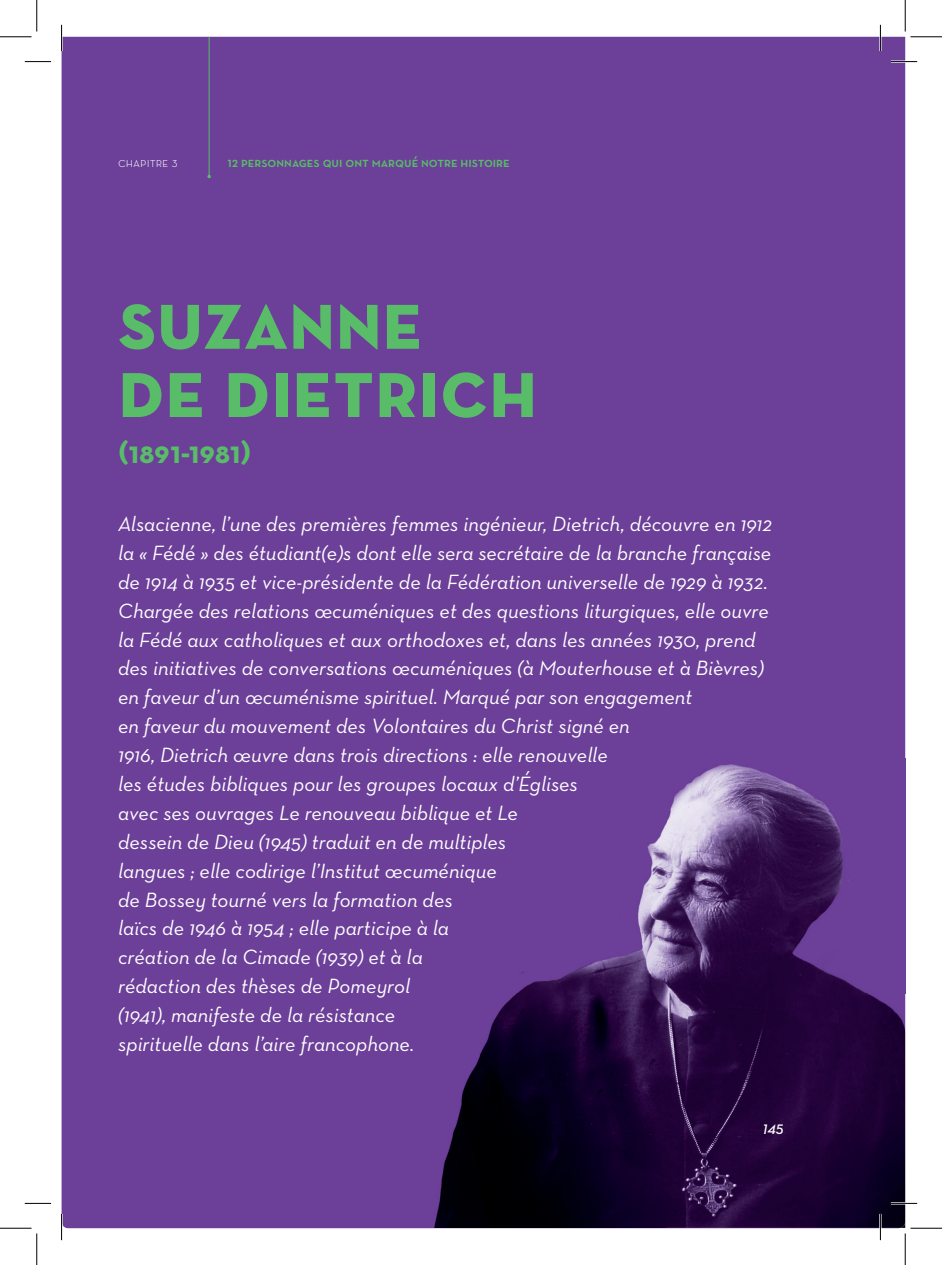
<style>
.page{position:relative;width:942px;height:1265px;background:#fff}
.page>*{position:absolute;margin:0;border:0;box-sizing:border-box;transform-origin:0 0}
.t1{font:84px/68.2px "Neutra Text PS Bold SC";color:#59bc68}
.t2{font:31.5px "Neutra Text PS Bold SC";letter-spacing:-.01em;color:#59bc68}
.t3{font:italic 21px/28.9px "Neutra Text";color:#fff}
.t4{font:14px "Neutra Text PS Demi SC";color:#59bc68}
.t5{font:14px "Neutra Text PS Light SC";color:#fff}
.t6{font:14px "Neutra Text PS Demi Ita Frac";color:#fff}
</style>
<div class="page">
<div style="left:62px;top:37px;width:843px;height:1190px;background:#6c3f99"></div>
<img style="left:428px;top:758px;width:477px;height:469px">
<hr style="left:209px;top:37px;width:1px;height:139px;background:#59bc68">
<hr style="left:891px;top:60px;width:26px;height:3px;background:#fff">
<hr style="left:891px;top:1201px;width:26px;height:3px;background:#fff">
<hr style="left:60px;top:25px;width:3px;height:26px;background:#fff">
<hr style="left:60px;top:1213px;width:3px;height:26px;background:#fff">
<hr style="left:879px;top:25px;width:2px;height:26px;background:#fff">
<hr style="left:879px;top:1213px;width:2px;height:26px;background:#fff">
<svg style="left:25px;top:61px;width:26px;height:1px"></svg>
<svg style="left:891px;top:61px;width:26px;height:1px"></svg>
<svg style="left:25px;top:1202px;width:26px;height:1px"></svg>
<svg style="left:891px;top:1202px;width:26px;height:1px"></svg>
<svg style="left:61px;top:25px;width:1px;height:26px"></svg>
<svg style="left:61px;top:1213px;width:1px;height:26px"></svg>
<svg style="left:880px;top:25px;width:1px;height:26px"></svg>
<svg style="left:880px;top:1213px;width:1px;height:26px"></svg>
<hr style="left:0;top:36px;width:32px;height:1px;background:#000">
<hr style="left:910px;top:36px;width:32px;height:1px;background:#000">
<hr style="left:0;top:1227px;width:32px;height:1px;background:#000">
<hr style="left:910px;top:1227px;width:32px;height:1px;background:#000">
<hr style="left:36px;top:0;width:1px;height:32px;background:#000">
<hr style="left:36px;top:1233px;width:1px;height:31px;background:#000">
<hr style="left:905px;top:0;width:1px;height:32px;background:#000">
<hr style="left:905px;top:1233px;width:1px;height:31px;background:#000">
<p class="t5" style="left:118px;top:153px;width:61px">chapitre 3</p>
<p class="t4" style="left:227px;top:153px;width:284px">12 personnages qui ont marqué notre histoire</p>
<h1 class="t1" style="left:118px;top:284px;width:421px">suzanne<br>de dietrich</h1>
<h2 class="t2" style="left:118px;top:432px;width:135px">(1891-1981)</h2>
<p class="t3" style="left:118px;top:509px;width:655px">Alsacienne, l’une des premières femmes ingénieur, Dietrich, découvre en 1912 la « Fédé » des étudiant(e)s dont elle sera secrétaire de la branche française de 1914 à 1935 et vice-présidente de la Fédération universelle de 1929 à 1932.<br>Chargée des relations œcuméniques et des questions liturgiques, elle ouvre la Fédé aux catholiques et aux orthodoxes et, dans les années 1930, prend des initiatives de conversations œcuméniques (à Mouterhouse et à Bièvres) en faveur d’un œcuménisme spirituel. Marqué par son engagement<br>en faveur du mouvement des Volontaires du Christ signé en<br>1916, Dietrich œuvre dans trois directions : elle renouvelle<br>les études bibliques pour les groupes locaux d’Églises<br>avec ses ouvrages Le renouveau biblique et Le<br>dessein de Dieu (1945) traduit en de multiples<br>langues ; elle codirige l’Institut œcuménique<br>de Bossey tourné vers la formation des<br>laïcs de 1946 à 1954 ; elle participe à la<br>création de la Cimade (1939) et à la<br>rédaction des thèses de Pomeyrol<br>(1941), manifeste de la résistance<br>spirituelle dans l’aire francophone.</p>
<p class="t6" style="left:763px;top:1123px;width:22px">145</p>
</div>
